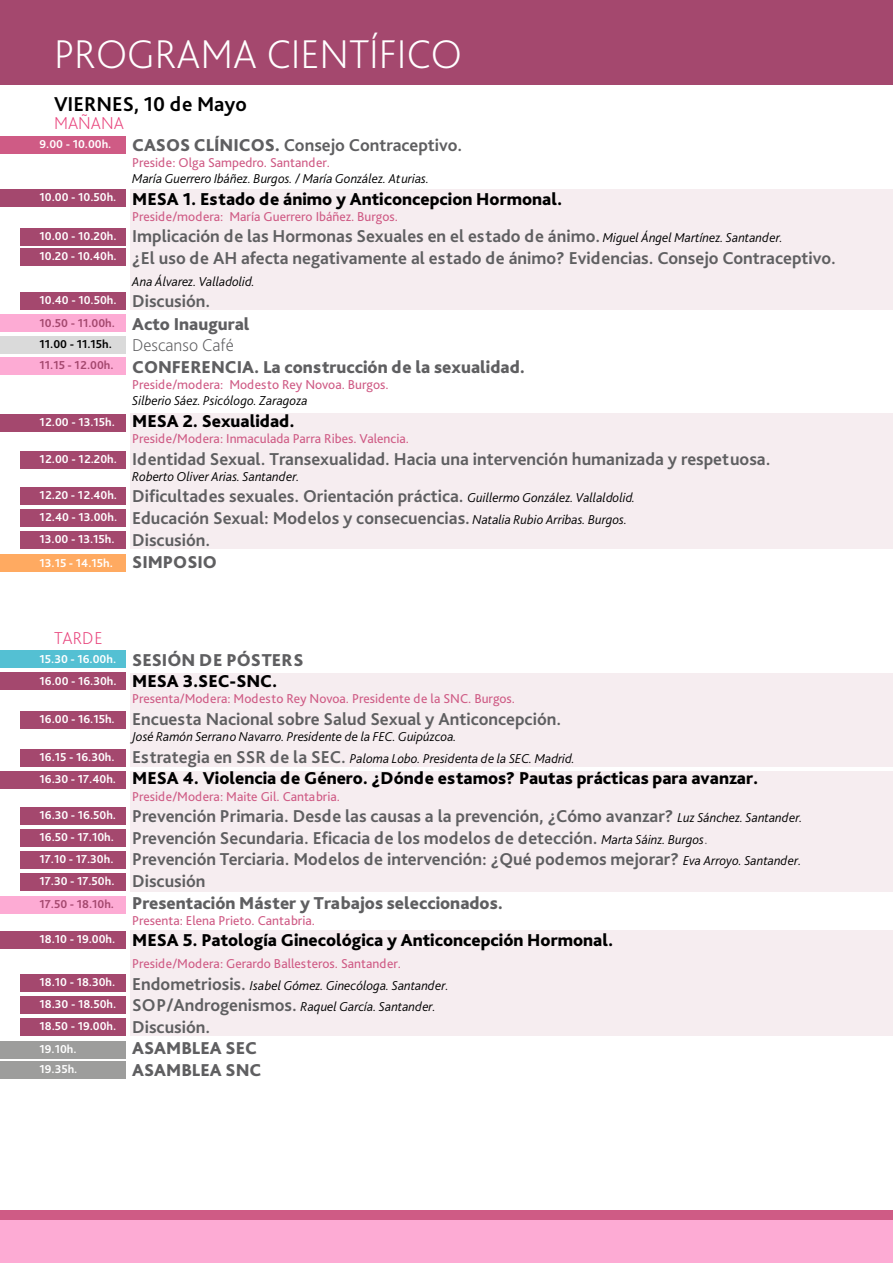
<style>
.page{position:relative;width:893px;height:1263px;background:#fff}
.page>*{position:absolute;margin:0;border:0;box-sizing:border-box;transform-origin:0 0}
.t1{font:200 42px "Bliss Pro";color:#fff}
.t2{font:700 21px "Bliss Pro";color:#000}
.t3{font:700 18px/21.6px "Bliss Pro";color:#5f5f61}
.t4{font:800 18px "Bliss Pro";color:#000}
.t5{font:800 18px/21.6px "Bliss Pro";color:#5f5f61}
.t6{font:200 18px "Bliss Pro";color:#5f5f61}
.t7{font:200 18px "Bliss Pro";color:#e8417a}
.t8{font:italic 300 13.5px/21.6px "Bliss Pro";color:#000}
.t9{font:13.5px "Bliss Pro";color:#cf5b85}
.t10{font:700 12px/20px "Bliss Pro";color:#fff}
.t11{font:700 12px "Bliss Pro";color:#a4486e}
.t12{font:700 12px "Bliss Pro";color:#000}
.s1{font-weight:800}
.s2{font-weight:300;font-style:italic;font-size:13.5px;color:#000}
.s3{font-weight:700;font-style:normal;font-size:18px;color:#5f5f61}
.s4{font-weight:200}
.s5{font-weight:400;font-style:normal;color:#cf5b85}
</style>
<div class="page">
<div style="left:0;top:0;width:893px;height:85px;background:#a4486e"></div>
<div style="left:0;top:1210px;width:893px;height:53px;background:#cf5b85"></div>
<div style="left:0;top:1220px;width:893px;height:43px;background:#fdabd4"></div>
<div style="left:130px;top:189px;width:763px;height:121px;background:#f6edf0"></div>
<div style="left:130px;top:413px;width:763px;height:135px;background:#f6edf0"></div>
<div style="left:130px;top:673px;width:763px;height:93px;background:#f6edf0"></div>
<div style="left:130px;top:771px;width:763px;height:121px;background:#f6edf0"></div>
<div style="left:130px;top:930px;width:763px;height:105px;background:#f6edf0"></div>
<div style="left:0;top:137px;width:125px;height:17px;background:#cf5b85"></div>
<div style="left:0;top:336px;width:125px;height:17px;background:#dadada"></div>
<div style="left:0;top:315px;width:125px;height:17px;background:#fdabd4"></div>
<div style="left:0;top:554px;width:125px;height:17px;background:#ffaa61"></div>
<div style="left:0;top:651px;width:125px;height:17px;background:#54c0d3"></div>
<div style="left:0;top:189px;width:125px;height:17px;background:#a4486e"></div>
<div style="left:0;top:358px;width:125px;height:17px;background:#fdabd4"></div>
<div style="left:0;top:896px;width:125px;height:17px;background:#fdabd4"></div>
<div style="left:0;top:1041px;width:125px;height:17px;background:#9d9d9c"></div>
<div style="left:0;top:1061px;width:125px;height:17px;background:#9d9d9c"></div>
<div style="left:0;top:414px;width:125px;height:17px;background:#a4486e"></div>
<div style="left:0;top:673px;width:125px;height:17px;background:#a4486e"></div>
<div style="left:0;top:771px;width:125px;height:17px;background:#a4486e"></div>
<div style="left:0;top:931px;width:125px;height:17px;background:#a4486e"></div>
<div style="left:20px;top:228px;width:105px;height:17px;background:#a4486e"></div>
<div style="left:20px;top:452px;width:105px;height:17px;background:#a4486e"></div>
<div style="left:20px;top:711px;width:105px;height:17px;background:#a4486e"></div>
<div style="left:20px;top:807px;width:105px;height:17px;background:#a4486e"></div>
<div style="left:20px;top:974px;width:105px;height:17px;background:#a4486e"></div>
<div style="left:20px;top:248px;width:105px;height:17px;background:#a4486e"></div>
<div style="left:20px;top:487px;width:105px;height:17px;background:#a4486e"></div>
<div style="left:20px;top:749px;width:105px;height:17px;background:#a4486e"></div>
<div style="left:20px;top:830px;width:105px;height:17px;background:#a4486e"></div>
<div style="left:20px;top:996px;width:105px;height:17px;background:#a4486e"></div>
<div style="left:20px;top:852px;width:105px;height:17px;background:#a4486e"></div>
<div style="left:20px;top:1018px;width:105px;height:17px;background:#a4486e"></div>
<div style="left:20px;top:873px;width:105px;height:18px;background:#a4486e"></div>
<div style="left:20px;top:293px;width:105px;height:17px;background:#a4486e"></div>
<div style="left:20px;top:510px;width:105px;height:17px;background:#a4486e"></div>
<div style="left:20px;top:532px;width:105px;height:17px;background:#a4486e"></div>
<h1 class="t1" style="left:54px;top:28px;width:409px">PROGRAMA CIENTÍFICO</h1>
<p class="t2" style="left:54px;top:91px;width:194px">VIERNES, 10 de Mayo</p>
<p class="t7" style="left:54px;top:112px;width:71px">MAÑANA</p>
<p class="t10" style="left:40px;top:134px;width:73px">9.00 - 10.00h.</p>
<p class="t10" style="left:40px;top:186px;width:78px">10.00 - 10.50h.</p>
<p class="t10" style="left:40px;top:226px;width:79px">10.00 - 10.20h.</p>
<p class="t10" style="left:40px;top:246px;width:79px">10.20 - 10.40h.</p>
<p class="t10" style="left:40px;top:290px;width:79px">10.40 - 10.50h.</p>
<p class="t11" style="left:40px;top:315px;width:77px">10.50 - 11.00h.</p>
<p class="t12" style="left:40px;top:337px;width:74px">11.00 - 11.15h.</p>
<p class="t11" style="left:40px;top:358px;width:76px">11.15 - 12.00h.</p>
<p class="t10" style="left:40px;top:411px;width:77px">12.00 - 13.15h.</p>
<p class="t10" style="left:40px;top:449px;width:79px">12.00 - 12.20h.</p>
<p class="t10" style="left:40px;top:485px;width:79px">12.20 - 12.40h.</p>
<p class="t10" style="left:40px;top:506px;width:79px;line-height:22px">12.40 - 13.00h.<br>13.00 - 13.15h.</p>
<p class="t10" style="left:40px;top:552px;width:75px">13.15 - 14.15h.</p>
<p class="t3" style="left:132px;top:133px;width:332px"><span class="s1">CASOS CLÍNICOS.</span> Consejo Contraceptivo.</p>
<p class="t9" style="left:132px;top:154px;width:199px">Preside: Olga Sampedro. Santander.</p>
<p class="t8" style="left:132px;top:167px;width:298px">María Guerrero Ibáñez. Burgos. / María González. Aturias.</p>
<p class="t4" style="left:132px;top:187px;width:432px">MESA 1. Estado de ánimo y Anticoncepcion Hormonal.</p>
<p class="t9" style="left:132px;top:208px;width:267px">Preside/modera: María Guerrero Ibáñez. Burgos.</p>
<p class="t3" style="left:132px;top:225px;width:705px">Implicación de las Hormonas Sexuales en el estado de ánimo. <span class="s2">Miguel Ángel Martínez. Santander.<br></span>¿El uso de AH afecta negativamente al estado de ánimo? Evidencias. Consejo Contraceptivo.</p>
<p class="t8" style="left:132px;top:270px;width:124px">Ana Álvarez. Valladolid.</p>
<p class="t3" style="left:132px;top:290px;width:80px">Discusión.</p>
<p class="t5" style="left:132px;top:312px;width:119px">Acto Inaugural</p>
<p class="t6" style="left:132px;top:334px;width:103px">Descanso Café</p>
<p class="t5" style="left:132px;top:356px;width:394px">CONFERENCIA. La construcción de la sexualidad.</p>
<p class="t9" style="left:132px;top:376px;width:258px">Preside/modera: Modesto Rey Novoa. Burgos.</p>
<p class="t8" style="left:132px;top:390px;width:177px">Silberio Sáez. Psicólogo. Zaragoza</p>
<p class="t4" style="left:132px;top:410px;width:164px">MESA 2. Sexualidad.</p>
<p class="t9" style="left:132px;top:430px;width:278px">Preside/Modera: Inmaculada Parra Ribes. Valencia.</p>
<p class="t3" style="left:132px;top:447px;width:640px">Identidad Sexual. Transexualidad. Hacia una intervención humanizada y respetuosa.</p>
<p class="t8" style="left:132px;top:465px;width:169px">Roberto Oliver Arias. Santander.</p>
<p class="t3" style="left:132px;top:485px;width:504px">Dificultades sexuales. Orientación práctica. <span class="s2">Guillermo González. Vallaldolid.<br></span>Educación Sexual: Modelos y consecuencias. <span class="s2">Natalia Rubio Arribas. Burgos.<br></span>Discusión.</p>
<p class="t5" style="left:132px;top:551px;width:86px">SIMPOSIO</p>
<p class="t7" style="left:54px;top:627px;width:50px">TARDE</p>
<p class="t10" style="left:40px;top:648px;width:78px">15.30 - 16.00h.</p>
<p class="t10" style="left:40px;top:670px;width:79px">16.00 - 16.30h.</p>
<p class="t10" style="left:40px;top:709px;width:77px">16.00 - 16.15h.</p>
<p class="t10" style="left:40px;top:747px;width:77px">16.15 - 16.30h.</p>
<p class="t10" style="left:40px;top:768px;width:78px">16.30 - 17.40h.</p>
<p class="t10" style="left:40px;top:805px;width:78px">16.30 - 16.50h.</p>
<p class="t10" style="left:40px;top:827px;width:76px">16.50 - 17.10h.</p>
<p class="t10" style="left:40px;top:849px;width:75px">17.10 - 17.30h.</p>
<p class="t10" style="left:40px;top:871px;width:76px">17.30 - 17.50h.</p>
<p class="t11" style="left:40px;top:897px;width:76px">17.50 - 18.10h.</p>
<p class="t10" style="left:40px;top:929px;width:77px">18.10 - 19.00h.</p>
<p class="t10" style="left:40px;top:971px;width:77px">18.10 - 18.30h.</p>
<p class="t10" style="left:40px;top:993px;width:78px">18.30 - 18.50h.</p>
<p class="t10" style="left:40px;top:1015px;width:78px">18.50 - 19.00h.</p>
<p class="t10" style="left:40px;top:1039px;width:39px">19.10h.<br>19.35h.</p>
<p class="t5" style="left:132px;top:648px;width:173px">SESIÓN DE PÓSTERS</p>
<p class="t4" style="left:132px;top:670px;width:147px">MESA 3.SEC-SNC.</p>
<p class="t9" style="left:132px;top:690px;width:384px">Presenta/Modera: Modesto Rey Novoa. Presidente de la SNC. Burgos.</p>
<p class="t3" style="left:132px;top:708px;width:430px">Encuesta Nacional sobre Salud Sexual y Anticoncepción.</p>
<p class="t8" style="left:132px;top:725px;width:444px">José Ramón Serrano Navarro. Presidente de la FEC. Guipúzcoa.<br><span class="s3">Estrategia en SSR de la SEC.</span> Paloma Lobo. Presidenta de la SEC. Madrid.</p>
<p class="t4" style="left:132px;top:767px;width:628px">MESA 4. Violencia de Género. ¿Dónde estamos? Pautas prácticas para avanzar.</p>
<p class="t9" style="left:132px;top:788px;width:209px">Preside/Modera: Maite Gil. Cantabria.</p>
<p class="t3" style="left:132px;top:805px;width:672px">Prevención Primaria. Desde las causas a la prevención, ¿Cómo avanzar? <span class="s2">Luz Sánchez. Santander.<br></span>Prevención Secundaria. Eficacia de los modelos de detección. <span class="s2">Marta Sáinz. Burgos</span><span class="s4">.<br></span>Prevención Terciaria. Modelos de intervención: ¿Qué podemos mejorar? <span class="s2">Eva Arroyo. Santander.<br></span>Discusión</p>
<p class="t5" style="left:132px;top:891px;width:372px">Presentación Máster y Trabajos seleccionados.</p>
<p class="t9" style="left:132px;top:912px;width:184px">Presenta: Elena Prieto. Cantabria.</p>
<p class="t4" style="left:132px;top:929px;width:483px">MESA 5. Patología Ginecológica y Anticoncepción Hormonal.</p>
<p class="t8" style="left:132px;top:952px;width:318px"><span class="s5">Preside/Modera: Gerardo Ballesteros. Santander.<br></span><span class="s3">Endometriosis.</span> Isabel Gómez. Ginecóloga. Santander.<br><span class="s3">SOP/Androgenismos.</span> Raquel García. Santander.</p>
<p class="t3" style="left:132px;top:1015px;width:80px">Discusión.</p>
<p class="t5" style="left:132px;top:1037px;width:131px">ASAMBLEA SEC<br>ASAMBLEA SNC</p>
</div>
